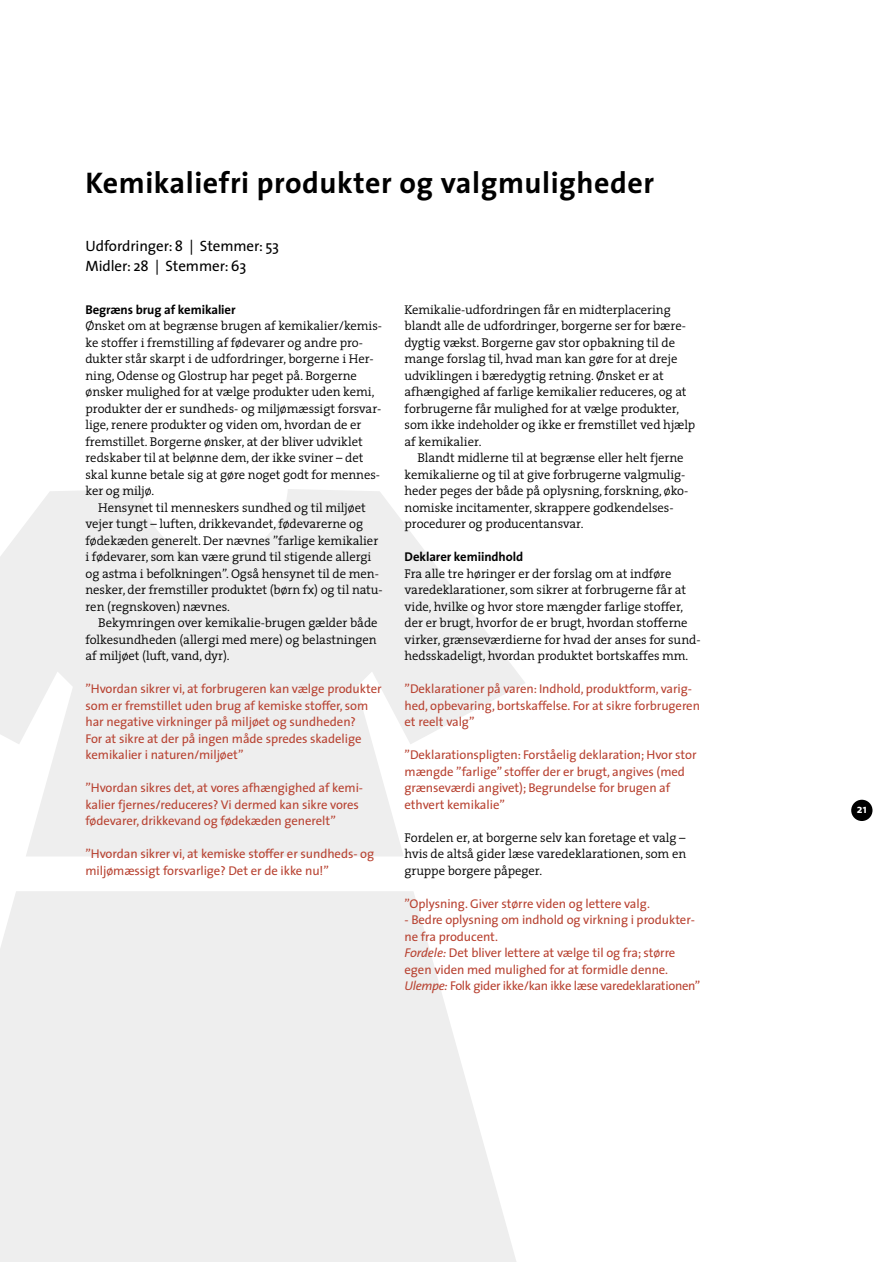
<style>
.page{position:relative;width:893px;height:1262px;background:#fff}
.page>*{position:absolute;margin:0;border:0;box-sizing:border-box;transform-origin:0 0}
.t1{font:700 30px "The Sans";letter-spacing:.02em;color:#000}
.t2{font:15px/19.5px "The Sans";letter-spacing:-.005em;color:#000}
.t3{font:300 12.75px/16.5px "The Serif";letter-spacing:-.005em;color:#000}
.t4{font:12.75px/16.5px "The Sans";letter-spacing:-.005em;color:#b84231}
.t5{font:700 12.75px "The Sans";letter-spacing:-.005em;color:#000}
.t6{font:700 12px "The Sans";color:#fff}
.s1{font-style:italic}
</style>
<div class="page">
<svg style="left:0;top:891px;width:516px;height:370px;background:#efefef"></svg>
<svg style="left:0;top:489px;width:525px;height:367px;fill:#eee"></svg>
<div style="left:851px;top:799px;width:21px;height:22px;background:#000;border-radius:50%"></div>
<h1 class="t1" style="left:85px;top:171px;width:570px">Kemikaliefri produkter og valgmuligheder</h1>
<p class="t2" style="left:85px;top:238px;width:195px">Udfordringer: 8 | Stemmer: 53<br>Midler: 28 | Stemmer: 63</p>
<p class="t3" style="left:404px;top:302px;width:292px">Kemikalie-udfordringen får en midterplacering blandt alle de udfordringer, borgerne ser for bære&shy;dygtig vækst. Borgerne gav stor opbakning til de mange forslag til, hvad man kan gøre for at dreje udviklingen i bæredygtig retning. Ønsket er at afhængighed af farlige kemikalier reduceres, og at forbrugerne får mulighed for at vælge produkter, som ikke indeholder og ikke er fremstillet ved hjælp af kemikalier.</p>
<p class="t3" style="left:404px;top:451px;width:285px;text-indent:13px">Blandt midlerne til at begrænse eller helt fjerne kemikalierne og til at give forbrugerne valgmulig&shy;heder peges der både på oplysning, forskning, øko&shy;nomiske incitamenter, skrappere godkendelses&shy;procedurer og producentansvar.</p>
<p class="t5" style="left:404px;top:552px;width:120px">Deklarer kemiindhold</p>
<p class="t3" style="left:404px;top:566px;width:297px">Fra alle tre høringer er der forslag om at indføre varedeklarationer, som sikrer at forbrugerne får at vide, hvilke og hvor store mængder farlige stoffer, der er brugt, hvorfor de er brugt, hvordan stofferne virker, grænseværdierne for hvad der anses for sund&shy;hedsskadeligt, hvordan produktet bortskaffes mm.</p>
<p class="t4" style="left:404px;top:682px;width:297px">”Deklarationer på varen: Indhold, produktform, varig&shy;hed, opbevaring, bortskaffelse. For at sikre forbrugeren et reelt valg”</p>
<p class="t4" style="left:404px;top:748px;width:293px">”Deklarationspligten: Forståelig deklaration; Hvor stor mængde ”farlige” stoffer der er brugt, angives (med grænseværdi angivet); Begrundelse for brugen af ethvert kemikalie”</p>
<p class="t3" style="left:404px;top:830px;width:283px;text-align:justify">Fordelen er, at borgerne selv kan foretage et valg – hvis de altså gider læse varedeklarationen, som en gruppe borgere påpeger.</p>
<p class="t4" style="left:404px;top:896px;width:247px">”Oplysning. Giver større viden og lettere valg.</p>
<p class="t4" style="left:404px;top:913px;width:297px">- Bedre oplysning om indhold og virkning i produkter&shy;ne fra producent.<br><span class="s1">Fordele:</span> Det bliver lettere at vælge til og fra; større egen viden med mulighed for at formidle denne.<br><span class="s1">Ulempe:</span> Folk gider ikke/kan ikke læse varedeklarationen”</p>
<p class="t5" style="left:85px;top:304px;width:152px">Begræns brug af kemikalier</p>
<p class="t3" style="left:85px;top:319px;width:298px">Ønsket om at begrænse brugen af kemikalier/kemis&shy;ke stoffer i fremstilling af fødevarer og andre pro&shy;dukter står skarpt i de udfordringer, borgerne i Her&shy;ning, Odense og Glostrup har peget på. Borgerne ønsker mulighed for at vælge produkter uden kemi, produkter der er sundheds- og miljømæssigt forsvar&shy;lige, renere produkter og viden om, hvordan de er fremstillet. Borgerne ønsker, at der bliver udviklet redskaber til at belønne dem, der ikke sviner – det skal kunne betale sig at gøre noget godt for mennes&shy;ker og miljø.</p>
<p class="t3" style="left:85px;top:500px;width:299px;text-indent:13px">Hensynet til menneskers sundhed og til miljøet vejer tungt – luften, drikkevandet, fødevarerne og fødekæden generelt. Der nævnes ”farlige kemikalier i fødevarer, som kan være grund til stigende allergi og astma i befolkningen”. Også hensynet til de men&shy;nesker, der fremstiller produktet (børn fx) og til natu&shy;ren (regnskoven) nævnes.</p>
<p class="t3" style="left:85px;top:616px;width:294px;text-align:justify;text-indent:13px">Bekymringen over kemikalie-brugen gælder både folkesundheden (allergi med mere) og belastningen af miljøet (luft, vand, dyr).</p>
<p class="t4" style="left:85px;top:682px;width:297px">”Hvordan sikrer vi, at forbrugeren kan vælge produkter som er fremstillet uden brug af kemiske stoffer, som har negative virkninger på miljøet og sundheden?<br>For at sikre at der på ingen måde spredes skadelige kemikalier i naturen/miljøet”</p>
<p class="t4" style="left:85px;top:781px;width:279px">”Hvordan sikres det, at vores afhængighed af kemi&shy;kalier fjernes/reduceres? Vi dermed kan sikre vores fødevarer, drikkevand og fødekæden generelt”</p>
<p class="t4" style="left:85px;top:847px;width:290px">”Hvordan sikrer vi, at kemiske stoffer er sundheds- og miljømæssigt forsvarlige? Det er de ikke nu!”</p>
<p class="t6" style="left:857px;top:804px;width:11px">21</p>
</div>
